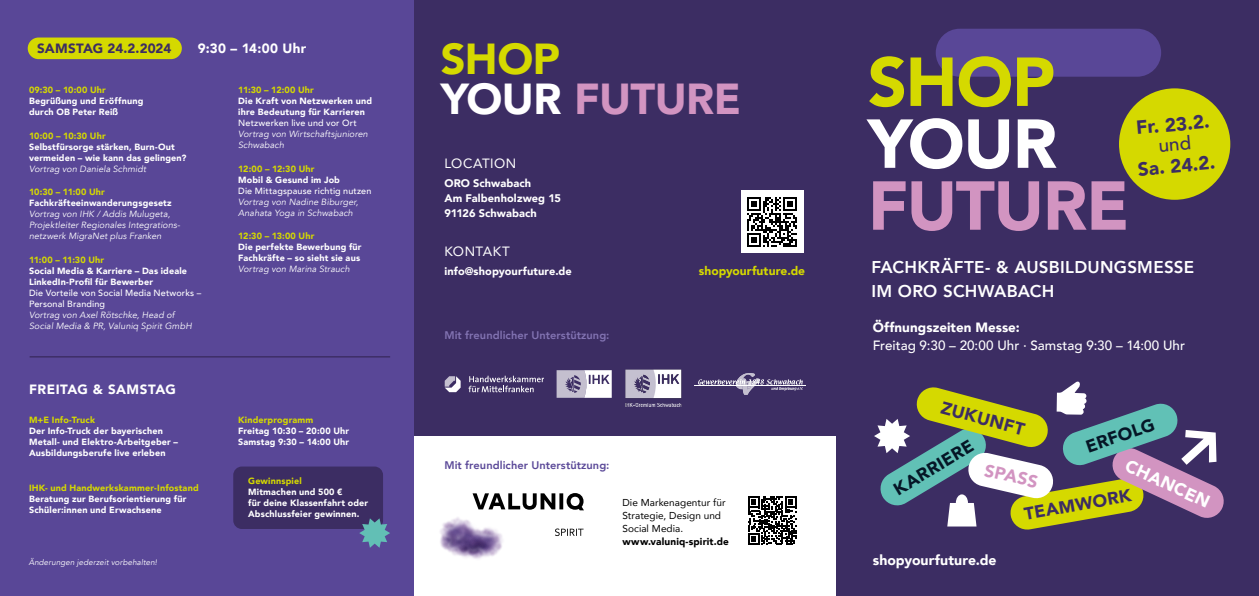
<style>
.page{position:relative;width:1259px;height:596px;background:#fff}
.page>*{position:absolute;margin:0;border:0;box-sizing:border-box;transform-origin:0 0}
.t1{font:900 68.3px "Avenir";letter-spacing:-.02em;color:#d294c1}
.t2{font:900 68.3px "Avenir";color:#d5d900}
.t3{font:900 68.3px "Avenir";color:#fff}
.t4{font:900 43.2px/39.1px "Avenir";letter-spacing:-.015em;color:#d294c1}
.t5{font:900 19px "Avenir";color:#3c2d63}
.t6{font:900 17.5px "Avenir";color:#3c2d63}
.t7{font:900 17.5px "Avenir";color:#051626}
.t8{font:900 17.5px "Avenir";color:#fff}
.t9{font:900 17.5px "Avenir";color:#d294c1}
.t10{font:800 17px/24px "Avenir";letter-spacing:.015em;color:#fff}
.t11{font:900 14px "Avenir";letter-spacing:.005em;color:#fff}
.t12{font:500 13.4px "Avenir";color:#fff}
.t13{font:900 13.4px "Avenir";letter-spacing:.005em;color:#fff}
.t14{font:900 13.4px "Avenir";color:#3c2d63}
.t15{font:900 13.4px "Avenir";letter-spacing:.035em;color:#fff}
.t16{font:13.4px "Avenir";letter-spacing:.04em;color:#fff}
.t17{font:900 12px "Avenir";letter-spacing:.005em;color:#d5d900}
.t18{font:900 11px/15px "Avenir";letter-spacing:.005em;color:#fff}
.t19{font:800 11px "Avenir";letter-spacing:.01em;color:#8374b3}
.t20{font:800 11px "Avenir";letter-spacing:.01em;color:#594797}
.t21{font:10px/13px "Avenir";letter-spacing:.01em;color:#000}
.t22{font:900 10px "Avenir";letter-spacing:.015em;color:#000}
.t23{font:900 9px/11px "Avenir";letter-spacing:.015em;color:#fff}
.t24{font:italic 9px/11px "Avenir";letter-spacing:.01em;color:#fff}
.t25{font:900 9px "Avenir";letter-spacing:.015em;color:#d5d900}
.t26{font:500 9px/11px "Avenir";letter-spacing:.015em;color:#fff}
.t27{font:italic 8px "Avenir";letter-spacing:.015em;color:#fff}
.s1{color:#d5d900}
.s2{color:#fff}
</style>
<div class="page">
<div style="left:400px;top:0;width:440px;height:435px;background:#3c2d63"></div>
<div style="left:0;top:0;width:414px;height:595px;background:#594797"></div>
<div style="left:836px;top:0;width:423px;height:595px;background:#3c2d63"></div>
<div style="left:935px;top:29px;width:226px;height:48px;background:#594797;border-radius:24px"></div>
<div style="left:1119px;top:88px;width:111px;height:112px;background:#d5d900;border-radius:50%"></div>
<svg style="left:874px;top:381px;width:350px;height:149px"></svg>
<div style="left:741px;top:190px;width:62px;height:63px;background:#fff"></div>
<svg style="left:747px;top:197px;width:50px;height:50px"></svg>
<svg style="left:748px;top:496px;width:48px;height:49px"></svg>
<div style="left:28px;top:37px;width:154px;height:22px;background:#d5d900;border-radius:11px"></div>
<hr style="left:30px;top:356px;width:360px;height:1px;background:#30224e">
<div style="left:233px;top:466px;width:150px;height:62px;background:#3c2d63;border-radius:9px"></div>
<svg style="left:359px;top:518px;width:31px;height:29px"></svg>
<hr style="left:694px;top:385px;width:112px;height:1px;background:#fff">
<svg style="left:698px;top:373px;width:105px;height:21px"></svg>
<svg style="left:556px;top:370px;width:56px;height:27px;background:#c4c0d0"></svg>
<img style="left:625px;top:369px;width:57px;height:38px">
<svg style="left:468px;top:375px;width:76px;height:17px"></svg>
<svg style="left:445px;top:376px;width:15px;height:16px"></svg>
<img style="left:440px;top:517px;width:63px;height:42px">
<img style="left:483px;top:536px;width:6px;height:16px">
<img style="left:468px;top:535px;width:18px;height:16px">
<img style="left:462px;top:541px;width:21px;height:14px">
<img style="left:444px;top:529px;width:13px;height:18px">
<svg style="left:555px;top:528px;width:28px;height:7px"></svg>
<svg style="left:472px;top:493px;width:112px;height:17px"></svg>
<h3 class="t13" style="left:198px;top:37px;width:110px">9:30 – 14:00 Uhr</h3>
<h3 class="t14" style="left:37px;top:37px;width:136px">SAMSTAG 24.2.2024</h3>
<p class="t25" style="left:29px;top:82px;width:78px">09:30 – 10:00 Uhr</p>
<p class="t23" style="left:29px;top:95px;width:116px">Begrüßung und Eröffnung durch OB Peter Reiß</p>
<p class="t25" style="left:29px;top:128px;width:78px">10:00 – 10:30 Uhr</p>
<p class="t23" style="left:29px;top:141px;width:159px">Selbstfürsorge stärken, Burn-Out vermeiden – wie kann das gelingen?</p>
<p class="t24" style="left:29px;top:163px;width:118px">Vortrag von Daniela Schmidt</p>
<p class="t25" style="left:29px;top:184px;width:77px">10:30 – 11:00 Uhr</p>
<p class="t23" style="left:29px;top:197px;width:144px">Fachkräfteeinwanderungsgesetz</p>
<p class="t24" style="left:29px;top:209px;width:152px">Vortrag von IHK / Addis Mulugeta,<br>Projektleiter Regionales Integrations&shy;netzwerk MigraNet plus Franken</p>
<p class="t25" style="left:29px;top:252px;width:77px">11:00 – 11:30 Uhr</p>
<p class="t23" style="left:29px;top:265px;width:159px">Social Media &amp; Karriere – Das ideale<br>LinkedIn-Profil für Bewerber</p>
<p class="t26" style="left:29px;top:287px;width:174px">Die Vorteile von Social Media Networks –<br>Personal Branding</p>
<p class="t24" style="left:29px;top:309px;width:164px">Vortrag von Axel Rötschke, Head of<br>Social Media &amp; PR, Valuniq Spirit GmbH</p>
<p class="t25" style="left:238px;top:82px;width:77px">11:30 – 12:00 Uhr</p>
<p class="t23" style="left:238px;top:95px;width:135px">Die Kraft von Netzwerken und ihre Bedeutung für Karrieren</p>
<p class="t26" style="left:238px;top:117px;width:120px">Netzwerken live und vor Ort</p>
<p class="t24" style="left:238px;top:128px;width:131px">Vortrag von Wirtschaftsjunioren<br>Schwabach</p>
<p class="t25" style="left:238px;top:161px;width:78px">12:00 – 12:30 Uhr</p>
<p class="t23" style="left:238px;top:174px;width:103px">Mobil &amp; Gesund im Job</p>
<p class="t26" style="left:238px;top:184px;width:135px">Die Mittagspause richtig nutzen</p>
<p class="t24" style="left:238px;top:196px;width:122px">Vortrag von Nadine Biburger,<br>Anahata Yoga in Schwabach</p>
<p class="t25" style="left:238px;top:228px;width:78px">12:30 – 13:00 Uhr</p>
<p class="t23" style="left:238px;top:241px;width:125px">Die perfekte Bewerbung für<br>Fachkräfte – so sieht sie aus</p>
<p class="t24" style="left:238px;top:264px;width:113px">Vortrag von Marina Strauch</p>
<h3 class="t15" style="left:29px;top:378px;width:148px">FREITAG &amp; SAMSTAG</h3>
<p class="t25" style="left:29px;top:412px;width:67px">M+E Info-Truck</p>
<p class="t23" style="left:29px;top:425px;width:150px">Der Info-Truck der bayerischen<br>Metall- und Elektro-Arbeitgeber –<br>Ausbildungsberufe live erleben</p>
<p class="t25" style="left:29px;top:480px;width:171px">IHK- und Handwerkskammer-Infostand</p>
<p class="t23" style="left:29px;top:493px;width:159px">Beratung zur Berufsorientierung für<br>Schüler:innen und Erwachsene</p>
<p class="t27" style="left:29px;top:557px;width:130px">Änderungen jederzeit vorbehalten!</p>
<p class="t25" style="left:238px;top:412px;width:77px">Kinderprogramm</p>
<p class="t23" style="left:238px;top:425px;width:113px">Freitag 10:30 – 20:00 Uhr<br>Samstag 9:30 – 14:00 Uhr</p>
<p class="t25" style="left:248px;top:473px;width:55px">Gewinnspiel</p>
<p class="t23" style="left:248px;top:486px;width:121px">Mitmachen und 500 €<br>für deine Klassenfahrt oder<br>Abschlussfeier gewinnen.</p>
<h2 class="t4" style="left:441px;top:39px;width:302px"><span class="s1">SHOP<br></span><span class="s2">YOUR</span> FUTURE</h2>
<h3 class="t16" style="left:444px;top:152px;width:73px">LOCATION</h3>
<p class="t18" style="left:444px;top:175px;width:118px">ORO Schwabach<br>Am Falbenholzweg 15<br>91126 Schwabach</p>
<h3 class="t16" style="left:444px;top:241px;width:67px">KONTAKT</h3>
<p class="t18" style="left:444px;top:263px;width:129px">info@shopyourfuture.de</p>
<p class="t19" style="left:444px;top:326px;width:166px">Mit freundlicher Unterstützung:</p>
<h3 class="t17" style="left:699px;top:261px;width:108px">shopyourfuture.de</h3>
<p class="t20" style="left:444px;top:456px;width:166px">Mit freundlicher Unterstützung:</p>
<p class="t21" style="left:622px;top:495px;width:105px">Die Markenagentur für<br>Strategie, Design und<br>Social Media.</p>
<p class="t22" style="left:622px;top:532px;width:108px">www.valuniq-spirit.de</p>
<h1 class="t2" style="left:868px;top:23px;width:189px">SHOP</h1>
<h1 class="t3" style="left:868px;top:85px;width:191px">YOUR</h1>
<h1 class="t1" style="left:868px;top:147px;width:263px">FUTURE</h1>
<h3 class="t5" style="left:1135px;top:111px;width:75px;rotate:-5deg">Fr. 23.2.</h3>
<h3 class="t5" style="left:1136px;top:153px;width:79px;rotate:-5deg">Sa. 24.2.</h3>
<h3 class="t10" style="left:871px;top:255px;width:324px">FACHKRÄFTE- &amp; AUSBILDUNGSMESSE<br>IM ORO SCHWABACH</h3>
<h3 class="t13" style="left:872px;top:316px;width:148px">Öffnungszeiten Messe:</h3>
<h3 class="t12" style="left:872px;top:334px;width:314px">Freitag 9:30 – 20:00 Uhr · Samstag 9:30 – 14:00 Uhr</h3>
<h3 class="t6" style="left:945px;top:392px;width:87px;rotate:15deg">ZUKUNFT</h3>
<h3 class="t7" style="left:1081px;top:432px;width:73px;rotate:-19deg">ERFOLG</h3>
<h3 class="t7" style="left:887px;top:477px;width:91px;rotate:-31deg">KARRIERE</h3>
<h3 class="t9" style="left:988px;top:454px;width:56px;rotate:13deg">SPASS</h3>
<h3 class="t8" style="left:1132px;top:450px;width:93px;rotate:25deg">CHANCEN</h3>
<h3 class="t6" style="left:1022px;top:499px;width:110px;rotate:-10deg">TEAMWORK</h3>
<h3 class="t11" style="left:872px;top:548px;width:125px">shopyourfuture.de</h3>
</div>
